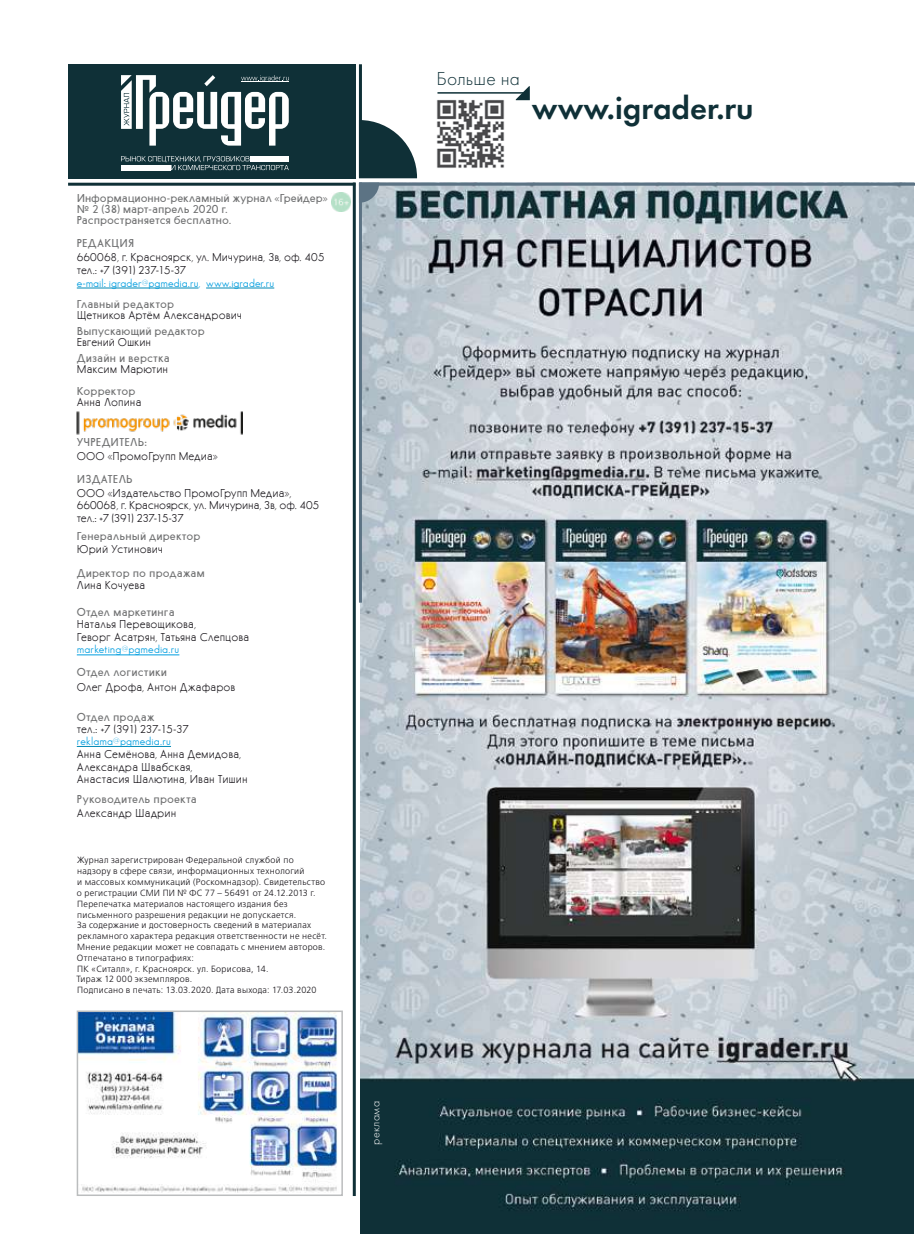
<style>
.page{position:relative;width:915px;height:1234px;background:#fff}
.page>*{position:absolute;margin:0;border:0;box-sizing:border-box;transform-origin:0 0}
.t1{font:32.55px "Futura Demi C";color:#0f3037}
.t2{font:19.5px "Futura Light C";letter-spacing:.01em;color:#0f3037}
.t3{font:12px "Futura Light C";letter-spacing:.025em;color:#fff}
.t4{font:11.1px/12.6px "Glasnost Light FWF";letter-spacing:-.005em;color:#1a171c}
.t5{font:11.1px/11.2px "Glasnost Demibold FWF";letter-spacing:.005em;color:#707172}
.t6{font:11.1px "Glasnost Light FWF";letter-spacing:.01em;color:#009ee0}
.t7{font:11.1px "Glasnost Light FWF";letter-spacing:-.025em;color:#1a171c}
.t8{font:9px/10.8px "AG Foreigner Light C";letter-spacing:.03em;color:#1a171c}
</style>
<div class="page">
<img style="left:361px;top:182px;width:552px;height:1051px">
<div style="left:68px;top:64px;width:287px;height:114px;background:#0f3037"></div>
<img style="left:80px;top:1013px;width:258px;height:179px">
<div style="left:77px;top:1010px;width:266px;height:185px;border:2px solid #bbbdbe"></div>
<hr style="left:352px;top:182px;width:3px;height:1013px;background:#0f3037">
<hr style="left:359px;top:64px;width:3px;height:113px;background:#0f3037">
<hr style="left:68px;top:183px;width:287px;height:3px;background:#0f3037">
<hr style="left:359px;top:183px;width:555px;height:3px;background:#5c7384">
<hr style="left:359px;top:182px;width:3px;height:420px;background:#5c7384">
<svg style="left:359px;top:120px;width:58px;height:83px"></svg>
<svg style="left:121px;top:156px;width:168px;height:14px"></svg>
<div style="left:121px;top:165px;width:49px;height:5px;background:#fff"></div>
<div style="left:250px;top:156px;width:39px;height:5px;background:#fff"></div>
<svg style="left:121px;top:75px;width:168px;height:71px"></svg>
<hr style="left:241px;top:81px;width:47px;height:1px;background:#fff">
<hr style="left:77px;top:288px;width:121px;height:1px;background:#0088b4">
<hr style="left:206px;top:288px;width:68px;height:1px;background:#0088b4">
<hr style="left:77px;top:654px;width:102px;height:1px;background:#009ee0">
<hr style="left:77px;top:746px;width:94px;height:1px;background:#0088b4">
<hr style="left:437px;top:92px;width:89px;height:2px;background:#0f3037">
<svg style="left:515px;top:86px;width:14px;height:14px"></svg>
<img style="left:436px;top:100px;width:69px;height:68px">
<img style="left:332px;top:193px;width:18px;height:19px">
<img style="left:76px;top:411px;width:166px;height:24px">
<p class="t5" style="left:77px;top:192px;width:252px">Информационно-рекламный журнал «Грейдер»<br>¹ 2 (38) март-апрель 2020 г.<br>Распространяется бесплатно.</p>
<p class="t5" style="left:77px;top:238px;width:59px">РЕДАКЦИЯ</p>
<p class="t4" style="left:77px;top:251px;width:249px">660068, г. Красноярск, ул. Мичурина, 3в, оф. 405 тел.: +7 (391) 237-15-37</p>
<p class="t6" style="left:77px;top:277px;width:199px">e-mail: igrader@pgmedia.ru, www.igrader.ru</p>
<p class="t5" style="left:77px;top:299px;width:99px">Главный редактор</p>
<p class="t4" style="left:77px;top:308px;width:166px">Щетников Арт¸м Александрович</p>
<p class="t5" style="left:77px;top:326px;width:129px">Выпускающий редактор</p>
<p class="t4" style="left:77px;top:335px;width:76px">Евгений Ошкин</p>
<p class="t5" style="left:77px;top:352px;width:94px">Дизайн и верстка</p>
<p class="t4" style="left:77px;top:362px;width:93px">Максим Марютин</p>
<p class="t5" style="left:77px;top:385px;width:60px">Корректор</p>
<p class="t4" style="left:77px;top:396px;width:66px">Анна Лопина</p>
<p class="t5" style="left:77px;top:436px;width:72px">УЧРЕДИТЕЛЬ:</p>
<p class="t4" style="left:77px;top:450px;width:143px">ООО «ПромоГрупп Медиа»</p>
<p class="t5" style="left:77px;top:473px;width:58px">ИЗДАТЕЛЬ</p>
<p class="t4" style="left:77px;top:486px;width:244px">ООО «Издательство ПромоГрупп Медиа»,<br>660068, г. Красноярск, ул. Мичурина, 3в, оф. 405 тел.: +7 (391) 237-15-37</p>
<p class="t5" style="left:77px;top:531px;width:125px">Генеральный директор</p>
<p class="t4" style="left:77px;top:543px;width:87px">Юрий Устинович</p>
<p class="t5" style="left:77px;top:567px;width:130px">Директор по продажам</p>
<p class="t4" style="left:77px;top:579px;width:70px">Лина Кочуева</p>
<p class="t5" style="left:77px;top:606px;width:99px">Отдел маркетинга</p>
<p class="t4" style="left:77px;top:618px;width:174px">Наталья Перевощикова,<br>Геворг Асатрян, Татьяна Слепцова</p>
<p class="t6" style="left:77px;top:643px;width:104px">marketing@pgmedia.ru</p>
<p class="t5" style="left:77px;top:666px;width:92px">Отдел логистики</p>
<p class="t4" style="left:77px;top:680px;width:160px">Олег Дрофа, Антон Джафаров</p>
<p class="t5" style="left:77px;top:711px;width:79px">Отдел продаж</p>
<p class="t7" style="left:77px;top:723px;width:114px">тел.: +7 (391) 237-15-37</p>
<p class="t6" style="left:77px;top:735px;width:96px">reklama@pgmedia.ru</p>
<p class="t4" style="left:77px;top:748px;width:172px;line-height:12px">Анна Сем¸нова, Анна Демидова,<br>Александра Швабская,<br>Анастасия Шалютина, Иван Тишин</p>
<p class="t5" style="left:77px;top:793px;width:121px">Руководитель проекта</p>
<p class="t4" style="left:77px;top:806px;width:101px">Александр Шадрин</p>
<p class="t8" style="left:76px;top:854px;width:252px">Журнал зарегистрирован Федеральной службой по надзору в сфере связи, информационных технологий<br>и массовых коммуникаций (Роскомнадзор). Свидетельство о регистрации СМИ ПИ № ФС 77 – 56491 от 24.12.2013 г.<br>Перепечатка материалов настоящего издания без письменного разрешения редакции не допускается.<br>За содержание и достоверность сведений в материалах рекламного характера редакция ответственности не несёт.<br>Мнение редакции может не совпадать с мнением авторов.<br>Отпечатано в типографиях:<br>ПК «Ситалл», г. Красноярск. ул. Борисова, 14.<br>Тираж 12 000 экземпляров.<br>Подписано в печать: 13.03.2020. Дата выхода: 17.03.2020</p>
<h3 class="t3" style="left:369px;top:1144px;width:45px;rotate:-90deg">реклама</h3>
<h2 class="t2" style="left:436px;top:69px;width:85px">Больше на</h2>
<h1 class="t1" style="left:531px;top:89px;width:223px">www.igrader.ru</h1>
</div>
